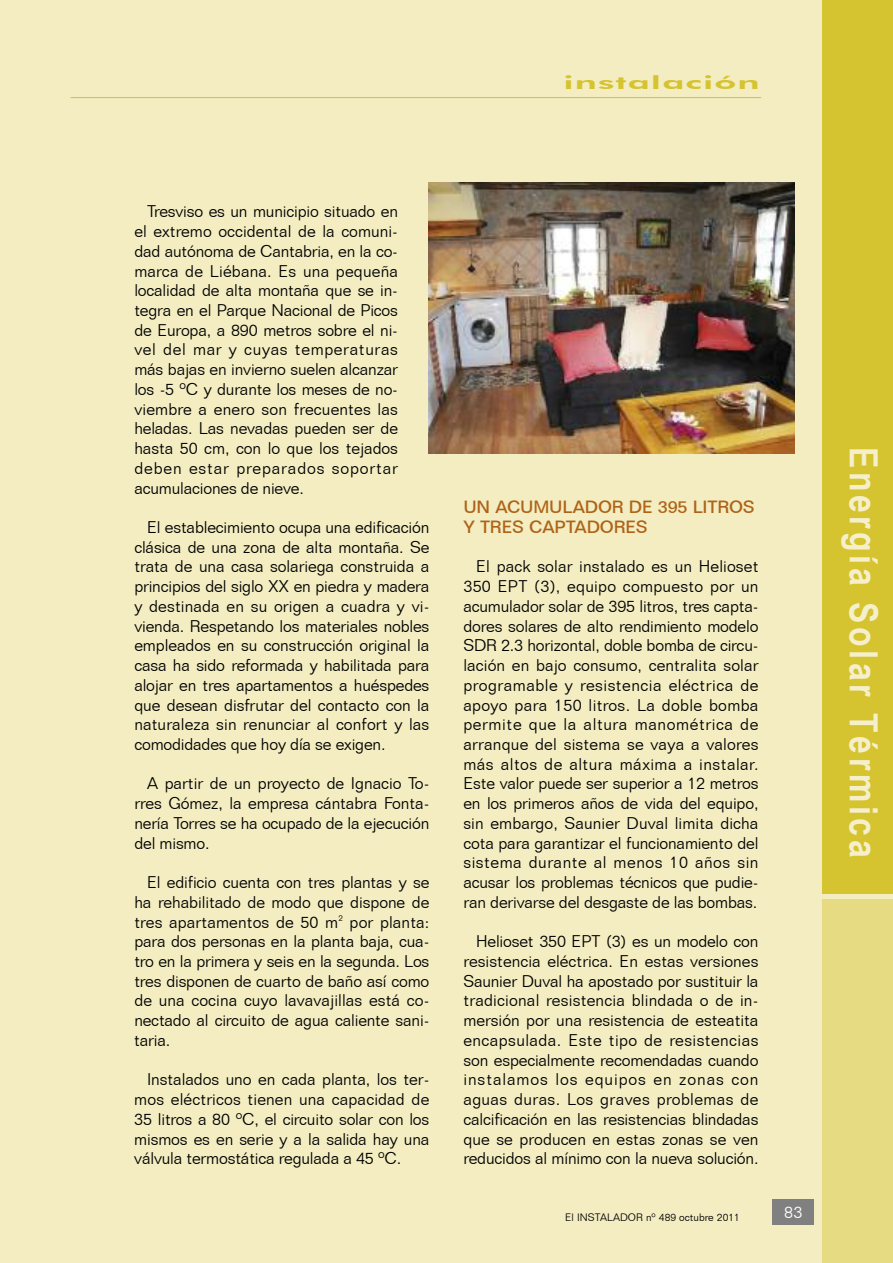
<style>
.page{position:relative;width:893px;height:1263px;background:#f3edc1}
.page>*{position:absolute;margin:0;border:0;box-sizing:border-box;transform-origin:0 0}
.t1{font:700 39px "Arial Narrow";letter-spacing:.09em;color:#f5f0cb}
.t2{font:800 18px "Futura BT";letter-spacing:.03em;color:#d6c330;scale:2 1}
.t3{font:500 17.25px/19.8px "Folio BT";letter-spacing:-.01em;color:#ae6318}
.t4{font:300 16.5px/19.8px "Folio BT";letter-spacing:-.01em;color:#000;text-align:justify}
.t5{font:300 16.5px "Folio BT";color:#fff}
.t6{font:300 10.5px "Folio BT";color:#000}
</style>
<div class="page">
<div style="left:772px;top:1199px;width:42px;height:26px;background:#808080"></div>
<hr style="left:71px;top:97px;width:690px;height:1px;background:#d6c330">
<div style="left:822px;top:0;width:71px;height:894px;background:#d6c330"></div>
<div style="left:822px;top:899px;width:71px;height:364px;background:#e6db83"></div>
<img style="left:428px;top:183px;width:367px;height:270px">
<p class="t2" style="left:563px;top:71px;width:100px">instalación</p>
<p class="t4" style="left:134px;top:201px;width:265px;text-indent:13px">Tresviso es un municipio situado en el extremo occidental de la comuni&shy;dad autónoma de Cantabria, en la co&shy;marca de Liébana. Es una pequeña localidad de alta montaña que se in&shy;tegra en el Parque Nacional de Picos de Europa, a 890 metros sobre el ni&shy;vel del mar y cuyas temperaturas más bajas en invierno suelen alcanzar los -5 ºC y durante los meses de no&shy;viembre a enero son frecuentes las heladas. Las nevadas pueden ser de hasta 50 cm, con lo que los tejados deben estar preparados soportar acumulaciones de nieve.</p>
<p class="t4" style="left:134px;top:517px;width:297px;text-indent:13px">El establecimiento ocupa una edificación clásica de una zona de alta montaña. Se trata de una casa solariega construida a principios del siglo XX en piedra y madera y destinada en su origen a cuadra y vi&shy;vienda. Respetando los materiales nobles empleados en su construcción original la casa ha sido reformada y habilitada para alojar en tres apartamentos a huéspedes que desean disfrutar del contacto con la naturaleza sin renunciar al confort y las comodidades que hoy día se exigen.</p>
<p class="t4" style="left:134px;top:774px;width:297px;text-indent:13px">A partir de un proyecto de Ignacio To&shy;rres Gómez, la empresa cántabra Fonta&shy;nería Torres se ha ocupado de la ejecución del mismo.</p>
<p class="t4" style="left:134px;top:872px;width:297px;text-indent:13px">El edificio cuenta con tres plantas y se ha rehabilitado de modo que dispone de tres apartamentos de 50 m<sup>2</sup> por planta: para dos personas en la planta baja, cua&shy;tro en la primera y seis en la segunda. Los tres disponen de cuarto de baño así como de una cocina cuyo lavavajillas está co&shy;nectado al circuito de agua caliente sani&shy;taria.</p>
<p class="t4" style="left:134px;top:1069px;width:297px;text-indent:13px">Instalados uno en cada planta, los ter&shy;mos eléctricos tienen una capacidad de 35 litros a 80 ºC, el circuito solar con los mismos es en serie y a la salida hay una válvula termostática regulada a 45 ºC.</p>
<p class="t3" style="left:463px;top:497px;width:293px">UN ACUMULADOR DE 395 LITROS<br>Y TRES CAPTADORES</p>
<p class="t4" style="left:463px;top:557px;width:297px;text-indent:13px">El pack solar instalado es un Helioset 350 EPT (3), equipo compuesto por un acumulador solar de 395 litros, tres capta&shy;dores solares de alto rendimiento modelo SDR 2.3 horizontal, doble bomba de circu&shy;lación en bajo consumo, centralita solar programable y resistencia eléctrica de apoyo para 150 litros. La doble bomba permite que la altura manométrica de arranque del sistema se vaya a valores más altos de altura máxima a instalar.<br>Este valor puede ser superior a 12 metros en los primeros años de vida del equipo, sin embargo, Saunier Duval limita dicha cota para garantizar el funcionamiento del sistema durante al menos 10 años sin acusar los problemas técnicos que pudie&shy;ran derivarse del desgaste de las bombas.</p>
<p class="t4" style="left:463px;top:931px;width:297px;text-indent:13px">Helioset 350 EPT (3) es un modelo con resistencia eléctrica. En estas versiones Saunier Duval ha apostado por sustituir la tradicional resistencia blindada o de in&shy;mersión por una resistencia de esteatita encapsulada. Este tipo de resistencias son especialmente recomendadas cuando instalamos los equipos en zonas con aguas duras. Los graves problemas de calcificación en las resistencias blindadas que se producen en estas zonas se ven reducidos al mínimo con la nueva solución.</p>
<p class="t6" style="left:565px;top:1211px;width:176px">El INSTALADOR nº 489 octubre 2011</p>
<p class="t5" style="left:784px;top:1202px;width:20px">83</p>
<h1 class="t1" style="left:886px;top:447px;width:412px;rotate:90deg">Energía Solar Térmica</h1>
</div>
